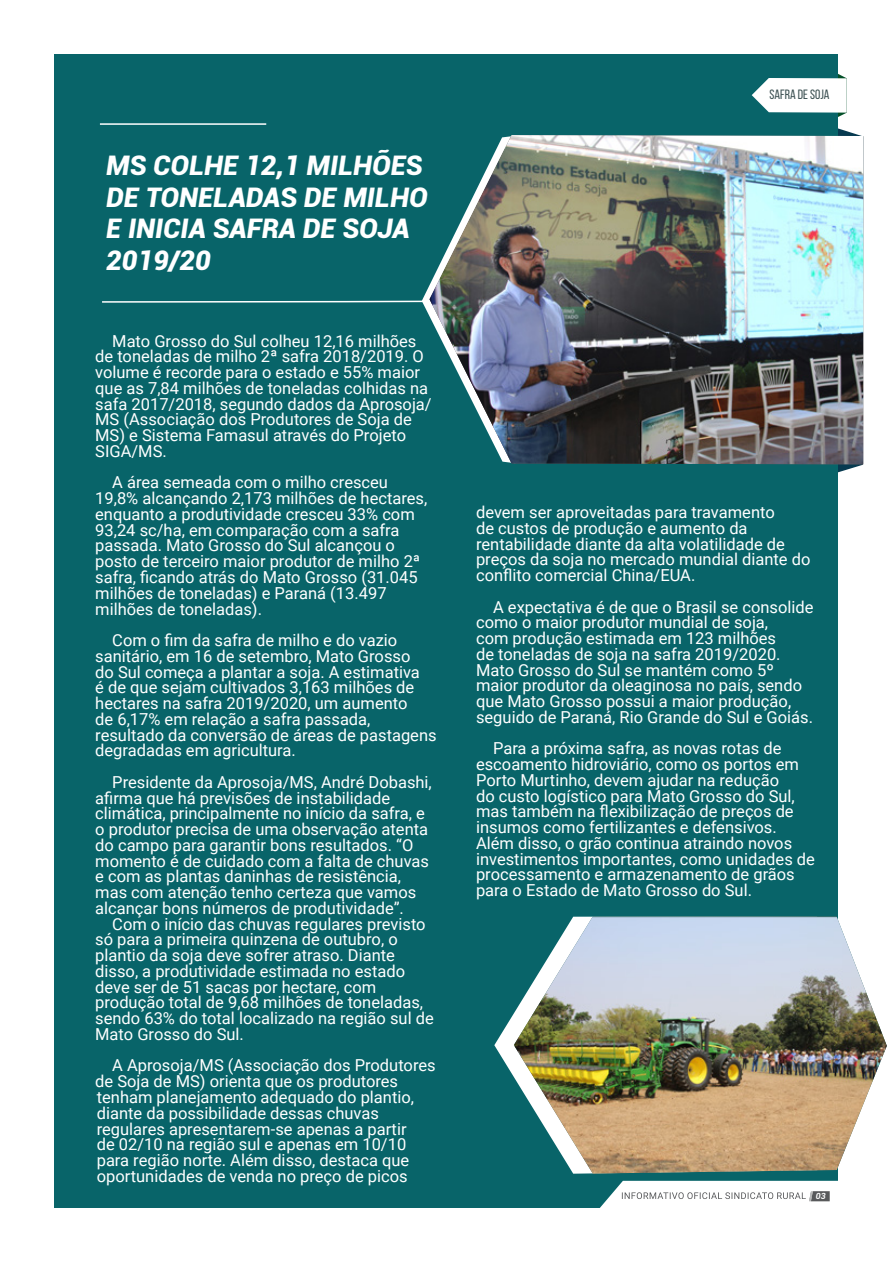
<style>
.page{position:relative;width:893px;height:1263px;background:#fff}
.page>*{position:absolute;margin:0;border:0;box-sizing:border-box;transform-origin:0 0}
.t1{font:italic 900 27px/31.5px "Roboto";color:#fff}
.t2{font:16.5px/15.8px "Roboto";color:#fff}
.t3{font:13.5px "Bebas Neue";color:#3a4f51}
.t4{font:italic 700 8.55px "Roboto";color:#fff}
</style>
<div class="page">
<div style="left:54px;top:54px;width:783px;height:1153px;background:#086469"></div>
<hr style="left:100px;top:123px;width:166px;height:2px;background:#fff">
<svg style="left:752px;top:69px;width:111px;height:410px"></svg>
<svg style="left:600px;top:1181px;width:237px;height:27px;background:#e4e9e9"></svg>
<svg style="left:102px;top:286px;width:327px;height:29px"></svg>
<img style="left:429px;top:135px;width:434px;height:329px">
<svg style="left:494px;top:1013px;width:344px;height:161px"></svg>
<img style="left:514px;top:917px;width:373px;height:256px">
<h1 class="t1" style="left:106px;top:149px;width:323px">MS COLHE 12,1 MILHÕES<br>DE TONELADAS DE MILHO<br>E INICIA SAFRA DE SOJA<br>2019/20</h1>
<p class="t2" style="left:95px;top:332px;width:338px;text-indent:17px">Mato Grosso do Sul colheu 12,16 milhões de toneladas de milho 2ª safra 2018/2019. O volume é recorde para o estado e 55% maior que as 7,84 milhões de toneladas colhidas na safa 2017/2018, segundo dados da Aprosoja/ MS (Associação dos Produtores de Soja de MS) e Sistema Famasul através do Projeto SIGA/MS.</p>
<p class="t2" style="left:95px;top:474px;width:333px;text-indent:17px">A área semeada com o milho cresceu 19,8% alcançando 2,173 milhões de hectares, enquanto a produtividade cresceu 33% com 93,24 sc/ha, em comparação com a safra passada. Mato Grosso do Sul alcançou o posto de terceiro maior produtor de milho 2ª safra, ficando atrás do Mato Grosso (31.045 milhões de toneladas) e Paraná (13.497 milhões de toneladas).</p>
<p class="t2" style="left:95px;top:632px;width:343px;text-indent:17px">Com o fim da safra de milho e do vazio sanitário, em 16 de setembro, Mato Grosso<br>do Sul começa a plantar a soja. A estimativa<br>é de que sejam cultivados 3,163 milhões de hectares na safra 2019/2020, um aumento<br>de 6,17% em relação a safra passada, resultado da conversão de áreas de pastagens degradadas em agricultura.</p>
<p class="t2" style="left:95px;top:773px;width:338px;text-indent:17px">Presidente da Aprosoja/MS, André Dobashi, afirma que há previsões de instabilidade climática, principalmente no início da safra, e o produtor precisa de uma observação atenta do campo para garantir bons resultados. “O momento é de cuidado com a falta de chuvas e com as plantas daninhas de resistência, mas com atenção tenho certeza que vamos alcançar bons números de produtividade”.</p>
<p class="t2" style="left:95px;top:915px;width:340px;text-indent:17px">Com o início das chuvas regulares previsto só para a primeira quinzena de outubro, o plantio da soja deve sofrer atraso. Diante disso, a produtividade estimada no estado deve ser de 51 sacas por hectare, com produção total de 9,68 milhões de toneladas, sendo 63% do total localizado na região sul de Mato Grosso do Sul.</p>
<p class="t2" style="left:95px;top:1057px;width:342px;text-indent:17px">A Aprosoja/MS (Associação dos Produtores de Soja de MS) orienta que os produtores tenham planejamento adequado do plantio, diante da possibilidade dessas chuvas regulares apresentarem-se apenas a partir<br>de 02/10 na região sul e apenas em 10/10 para região norte. Além disso, destaca que oportunidades de venda no preço de picos</p>
<p class="t3" style="left:769px;top:87px;width:62px">SAFRA DE SOJA</p>
<p class="t2" style="left:476px;top:504px;width:336px">devem ser aproveitadas para travamento<br>de custos de produção e aumento da rentabilidade diante da alta volatilidade de preços da soja no mercado mundial diante do conflito comercial China/EUA.</p>
<p class="t2" style="left:476px;top:598px;width:339px;text-indent:17px">A expectativa é de que o Brasil se consolide como o maior produtor mundial de soja,<br>com produção estimada em 123 milhões<br>de toneladas de soja na safra 2019/2020.<br>Mato Grosso do Sul se mantém como 5º maior produtor da oleaginosa no país, sendo que Mato Grosso possui a maior produção, seguido de Paraná, Rio Grande do Sul e Goiás.</p>
<p class="t2" style="left:476px;top:740px;width:340px;text-indent:17px">Para a próxima safra, as novas rotas de escoamento hidroviário, como os portos em Porto Murtinho, devem ajudar na redução<br>do custo logístico para Mato Grosso do Sul, mas também na flexibilização de preços de insumos como fertilizantes e defensivos.<br>Além disso, o grão continua atraindo novos investimentos importantes, como unidades de processamento e armazenamento de grãos para o Estado de Mato Grosso do Sul.</p>
<p class="t4" style="left:816px;top:1190px;width:11px">03</p>
</div>
